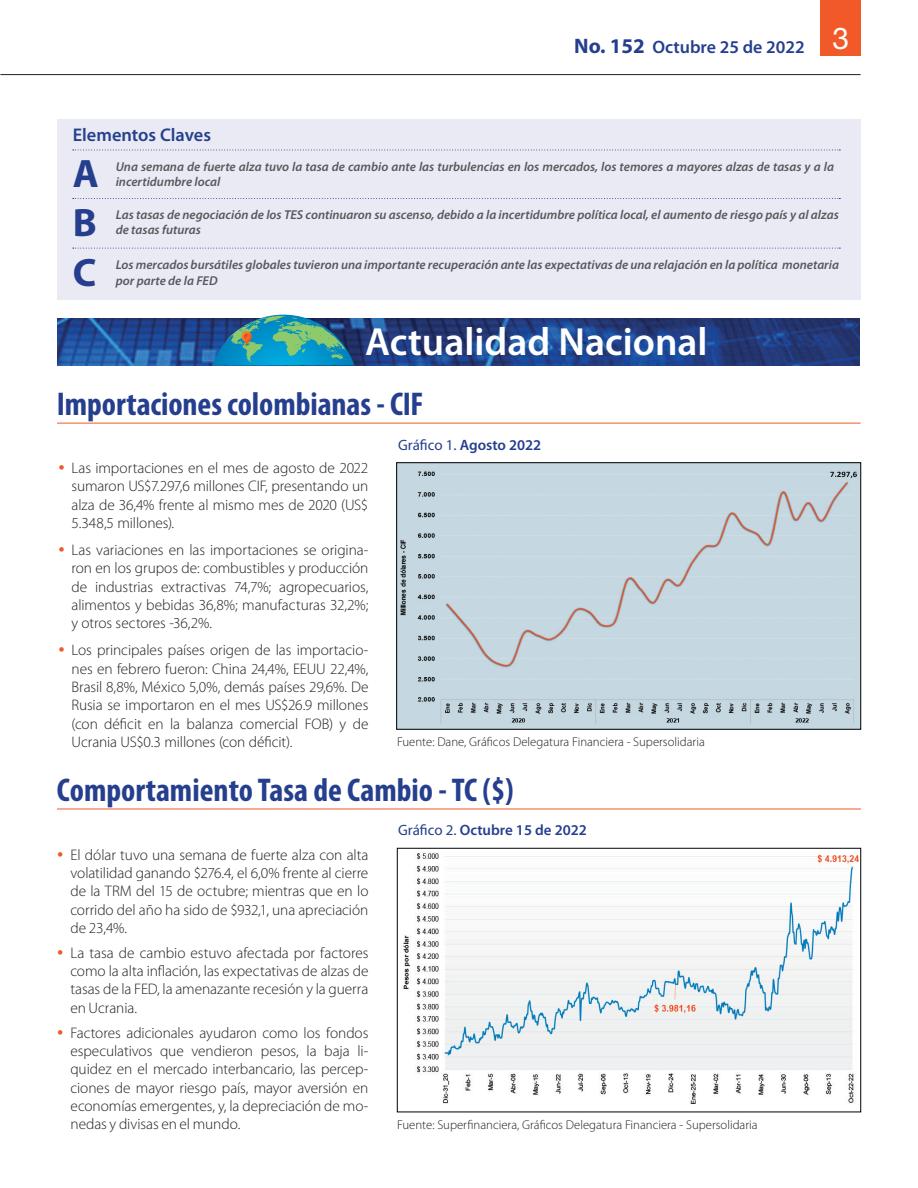
<style>
.page{position:relative;width:918px;height:1188px;background:#fff}
.page>*{position:absolute;margin:0;border:0;box-sizing:border-box;transform-origin:0 0}
.t1{font:700 39.75px/49.8px "Myriad Pro";color:#253f8e;text-align:justify}
.t2{font:600 39.45px "Myriad Pro";color:#fff}
.t3{font:700 condensed 33px "Myriad Pro";color:#253f8e}
.t4{font:600 18.45px "Myriad Pro";color:#253f8e}
.t5{font:600 18px "Myriad Pro";color:#253f8e}
.t6{font:300 15.3px/18.3px "Myriad Pro";letter-spacing:-.005em;color:#231f20;text-align:justify}
.t7{font:600 15px "Myriad Pro";color:#253f8e}
.t8{font:italic 600 12.9px/15.5px "Myriad Pro";color:#57585a}
.t9{font:300 12.75px "Myriad Pro";color:#231f20}
.s1{font-weight:700;font-size:21px}
.s2{font-weight:400}
</style>
<div class="page">
<div style="left:820px;top:0;width:41px;height:56px;background:#f15929"></div>
<hr style="left:0;top:74px;width:861px;height:1px;background:#231f20">
<img style="left:57px;top:319px;width:803px;height:46px">
<hr style="left:57px;top:423px;width:804px;height:1px;background:#f15929">
<hr style="left:57px;top:809px;width:804px;height:1px;background:#f15929">
<div style="left:399px;top:465px;width:460px;height:262px;background:#c5d8e1"></div>
<img style="left:403px;top:852px;width:456px;height:252px">
<div style="left:397px;top:848px;width:464px;height:264px;border:1px solid #000"></div>
<svg style="left:212px;top:315px;width:142px;height:50px;background:#358fa3"></svg>
<div style="left:57px;top:119px;width:804px;height:181px;background:#e9eaf3"></div>
<svg style="left:73px;top:150px;width:767px;height:1px"></svg>
<svg style="left:73px;top:248px;width:767px;height:1px"></svg>
<svg style="left:73px;top:198px;width:767px;height:1px"></svg>
<p class="t5" style="left:574px;top:37px;width:276px"><span class="s1">No. 152</span> Octubre 25 de 2022 <sup>3</sup></p>
<p class="t4" style="left:73px;top:125px;width:140px">Elementos Claves</p>
<h1 class="t1" style="left:73px;top:149px;width:28px">A B C</h1>
<p class="t8" style="left:116px;top:159px;width:720px">Una semana de fuerte alza tuvo la tasa de cambio ante las turbulencias en los mercados, los temores a mayores alzas de tasas y a la incertidumbre local</p>
<p class="t8" style="left:116px;top:207px;width:725px">Las tasas de negociación de los TES continuaron su ascenso, debido a la incertidumbre política local, el aumento de riesgo país y al alzas de tasas futuras</p>
<p class="t8" style="left:116px;top:257px;width:725px">Los mercados bursátiles globales tuvieron una importante recuperación ante las expectativas de una relajación en la política monetaria por parte de la FED</p>
<h2 class="t2" style="left:365px;top:320px;width:344px">Actualidad Nacional</h2>
<h3 class="t3" style="left:57px;top:386px;width:368px">Importaciones colombianas - CIF</h3>
<p class="t7" style="left:398px;top:436px;width:145px"><span class="s2">Gráfico 1.</span> Agosto 2022</p>
<p class="t6" style="left:72px;top:459px;width:298px">Las importaciones en el mes de agosto de 2022 sumaron US$7.297,6 millones CIF, presentando un alza de 36,4% frente al mismo mes de 2020 (US$ 5.348,5 millones).</p>
<p class="t6" style="left:72px;top:541px;width:298px">Las variaciones en las importaciones se origina&shy;ron en los grupos de: combustibles y producción de industrias extractivas 74,7%; agropecuarios, alimentos y bebidas 36,8%; manufacturas 32,2%; y otros sectores -36,2%.</p>
<p class="t6" style="left:72px;top:641px;width:298px">Los principales países origen de las importacio&shy;nes en febrero fueron: China 24,4%, EEUU 22,4%, Brasil 8,8%, México 5,0%, demás países 29,6%. De Rusia se importaron en el mes US$26.9 millones (con déficit en la balanza comercial FOB) y de Ucrania US$0.3 millones (con déficit).</p>
<p class="t9" style="left:397px;top:735px;width:309px">Fuente: Dane, Gráficos Delegatura Financiera - Supersolidaria</p>
<h3 class="t3" style="left:57px;top:772px;width:458px">Comportamiento Tasa de Cambio - TC ($)</h3>
<p class="t6" style="left:70px;top:846px;width:300px">El dólar tuvo una semana de fuerte alza con alta volatilidad ganando $276.4, el 6,0% frente al cierre de la TRM del 15 de octubre; mientras que en lo corrido del año ha sido de $932,1, una apreciación de 23,4%.</p>
<p class="t6" style="left:70px;top:944px;width:299px">La tasa de cambio estuvo afectada por factores como la alta inflación, las expectativas de alzas de tasas de la FED, la amenazante recesión y la guerra en Ucrania.</p>
<p class="t6" style="left:70px;top:1024px;width:300px">Factores adicionales ayudaron como los fondos especulativos que vendieron pesos, la baja li&shy;quidez en el mercado interbancario, las percep&shy;ciones de mayor riesgo país, mayor aversión en economías emergentes, y, la depreciación de mo&shy;nedas y divisas en el mundo.</p>
<p class="t7" style="left:398px;top:822px;width:190px"><span class="s2">Gráfico 2.</span> Octubre 15 de 2022</p>
<p class="t9" style="left:397px;top:1118px;width:362px">Fuente: Superfinanciera, Gráficos Delegatura Financiera - Supersolidaria</p>
</div>
